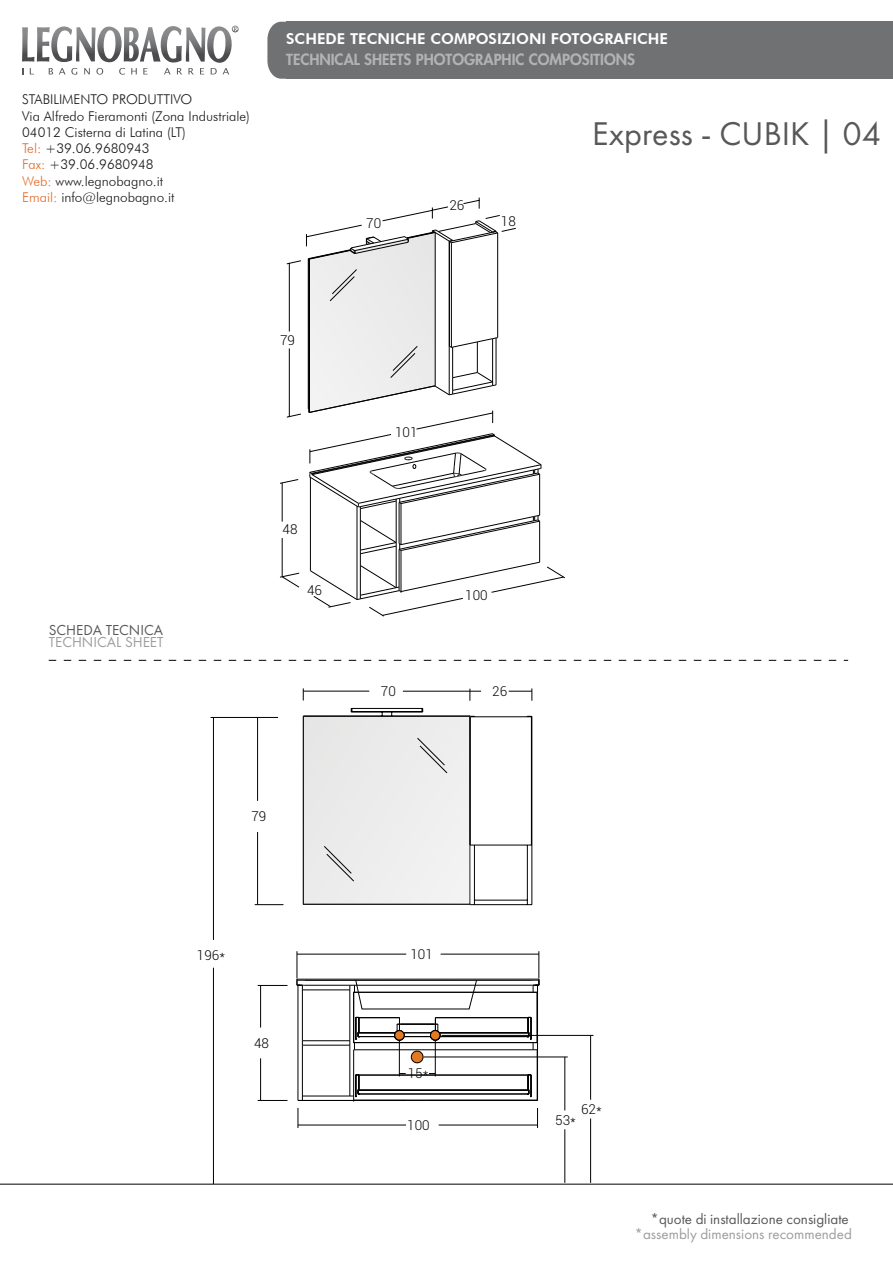
<style>
.page{position:relative;width:893px;height:1263px;background:#fff}
.page>*{position:absolute;margin:0;border:0;box-sizing:border-box;transform-origin:0 0}
.t1{font:34.2px "Futura PT";color:#58585a}
.t2{font:15px "Futura PT";color:#58585a}
.t3{font:15px "Futura PT";color:#9c9d9f}
.t4{font:800 15px "Futura";color:#b1b3b4}
.t5{font:800 15px "Futura BT";color:#fff}
.t6{font:300 13.5px/16.2px "Futura BT";color:#1a171b}
.t7{font:300 13.5px "Roboto";color:#000}
.s1{color:#e36928}
</style>
<div class="page">
<svg style="left:49px;top:660px;width:799px;height:1px"></svg>
<svg style="left:267px;top:22px;width:20px;height:57px"></svg>
<div style="left:287px;top:22px;width:606px;height:57px;background:#707173"></div>
<svg style="left:22px;top:26px;width:217px;height:49px"></svg>
<hr style="left:0;top:1184px;width:893px;height:1px;background:#000">
<hr style="left:538px;top:1051px;width:1px;height:50px;background:#000">
<hr style="left:303px;top:1046px;width:48px;height:1px;background:#000">
<hr style="left:303px;top:1042px;width:48px;height:1px;background:#000">
<hr style="left:303px;top:991px;width:48px;height:1px;background:#000">
<hr style="left:303px;top:1046px;width:1px;height:51px;background:#000">
<hr style="left:303px;top:991px;width:1px;height:51px;background:#000">
<hr style="left:299px;top:987px;width:1px;height:115px;background:#000">
<hr style="left:303px;top:1097px;width:48px;height:1px;background:#000">
<hr style="left:754px;top:921px;width:1px;height:182px;background:#000">
<hr style="left:683px;top:732px;width:1px;height:371px;background:#000">
<hr style="left:754px;top:732px;width:1px;height:182px;background:#000">
<hr style="left:687px;top:1103px;width:64px;height:1px;background:#000">
<hr style="left:755px;top:732px;width:1px;height:371px;background:#000">
<hr style="left:355px;top:1101px;width:179px;height:1px;background:#000">
<hr style="left:354px;top:1051px;width:1px;height:46px;background:#000">
<hr style="left:687px;top:921px;width:64px;height:1px;background:#000">
<hr style="left:687px;top:1102px;width:64px;height:1px;background:#000">
<hr style="left:687px;top:914px;width:64px;height:1px;background:#000">
<hr style="left:687px;top:732px;width:64px;height:1px;background:#000">
<hr style="left:400px;top:1038px;width:1px;height:40px;background:#000">
<hr style="left:436px;top:1038px;width:1px;height:40px;background:#000">
<hr style="left:298px;top:955px;width:109px;height:1px;background:#000">
<hr style="left:299px;top:1101px;width:108px;height:1px;background:#000">
<hr style="left:636px;top:732px;width:31px;height:1px;background:#000">
<hr style="left:636px;top:1103px;width:31px;height:1px;background:#000">
<hr style="left:639px;top:732px;width:1px;height:176px;background:#000">
<hr style="left:639px;top:927px;width:1px;height:176px;background:#000">
<hr style="left:261px;top:1054px;width:1px;height:48px;background:#000">
<hr style="left:261px;top:987px;width:1px;height:48px;background:#000">
<hr style="left:210px;top:726px;width:82px;height:1px;background:#000">
<hr style="left:213px;top:726px;width:1px;height:220px;background:#000">
<hr style="left:213px;top:965px;width:1px;height:219px;background:#000">
<hr style="left:442px;top:1036px;width:152px;height:1px;background:#000">
<hr style="left:591px;top:1037px;width:1px;height:64px;background:#000">
<hr style="left:591px;top:1120px;width:1px;height:64px;background:#000">
<hr style="left:424px;top:1058px;width:145px;height:1px;background:#000">
<hr style="left:565px;top:1058px;width:1px;height:54px;background:#000">
<hr style="left:565px;top:1130px;width:1px;height:54px;background:#000">
<hr style="left:254px;top:894px;width:35px;height:1px;background:#000">
<hr style="left:257px;top:820px;width:1px;height:74px;background:#000">
<hr style="left:299px;top:1126px;width:108px;height:1px;background:#000">
<hr style="left:445px;top:1126px;width:93px;height:1px;background:#000">
<hr style="left:360px;top:1076px;width:169px;height:1px;background:#000">
<hr style="left:359px;top:1095px;width:171px;height:1px;background:#000">
<hr style="left:359px;top:1091px;width:171px;height:1px;background:#000">
<hr style="left:305px;top:981px;width:228px;height:1px;background:#000">
<hr style="left:305px;top:986px;width:228px;height:1px;background:#000">
<hr style="left:692px;top:215px;width:1px;height:149px;background:#000">
<hr style="left:638px;top:227px;width:1px;height:148px;background:#000">
<hr style="left:636px;top:225px;width:1px;height:303px;background:#000">
<hr style="left:601px;top:204px;width:1px;height:303px;background:#000">
<hr style="left:692px;top:370px;width:1px;height:148px;background:#000">
<hr style="left:638px;top:381px;width:1px;height:148px;background:#000">
<svg style="left:636px;top:363px;width:57px;height:18px"></svg>
<svg style="left:601px;top:204px;width:92px;height:23px"></svg>
<hr style="left:582px;top:208px;width:1px;height:144px;background:#000">
<hr style="left:582px;top:368px;width:1px;height:143px;background:#000">
<svg style="left:582px;top:506px;width:111px;height:23px"></svg>
<svg style="left:280px;top:197px;width:285px;height:419px"></svg>
<svg style="left:302px;top:688px;width:231px;height:217px"></svg>
<hr style="left:537px;top:1050px;width:1px;height:50px;background:#000">
<hr style="left:302px;top:1045px;width:48px;height:1px;background:#000">
<hr style="left:302px;top:1040px;width:48px;height:1px;background:#000">
<hr style="left:302px;top:990px;width:48px;height:1px;background:#000">
<hr style="left:302px;top:1045px;width:1px;height:51px;background:#000">
<hr style="left:302px;top:990px;width:1px;height:51px;background:#000">
<hr style="left:298px;top:985px;width:1px;height:115px;background:#000">
<hr style="left:302px;top:1096px;width:48px;height:1px;background:#000">
<hr style="left:354px;top:1100px;width:179px;height:1px;background:#000">
<hr style="left:353px;top:1050px;width:1px;height:46px;background:#000">
<hr style="left:350px;top:1045px;width:1px;height:51px;background:#000">
<hr style="left:399px;top:1037px;width:1px;height:39px;background:#000">
<hr style="left:435px;top:1037px;width:1px;height:39px;background:#000">
<svg style="left:399px;top:1073px;width:8px;height:2px"></svg>
<svg style="left:429px;top:1073px;width:7px;height:2px"></svg>
<hr style="left:297px;top:954px;width:109px;height:1px;background:#000">
<hr style="left:298px;top:1100px;width:108px;height:1px;background:#000">
<svg style="left:258px;top:1100px;width:29px;height:2px"></svg>
<svg style="left:258px;top:985px;width:29px;height:2px"></svg>
<hr style="left:260px;top:1058px;width:1px;height:42px;background:#000">
<hr style="left:260px;top:985px;width:1px;height:42px;background:#000">
<hr style="left:442px;top:1035px;width:151px;height:1px;background:#000">
<hr style="left:590px;top:1035px;width:1px;height:65px;background:#000">
<hr style="left:590px;top:1118px;width:1px;height:65px;background:#000">
<hr style="left:424px;top:1057px;width:144px;height:1px;background:#000">
<hr style="left:565px;top:1129px;width:1px;height:54px;background:#000">
<svg style="left:298px;top:1096px;width:6px;height:32px"></svg>
<hr style="left:298px;top:1125px;width:108px;height:1px;background:#000">
<hr style="left:439px;top:1125px;width:98px;height:1px;background:#000">
<hr style="left:359px;top:1075px;width:169px;height:1px;background:#000">
<hr style="left:358px;top:1094px;width:171px;height:1px;background:#000">
<svg style="left:527px;top:1074px;width:12px;height:54px"></svg>
<hr style="left:358px;top:1090px;width:171px;height:1px;background:#000">
<svg style="left:350px;top:1074px;width:11px;height:26px"></svg>
<hr style="left:304px;top:980px;width:228px;height:1px;background:#000">
<hr style="left:304px;top:985px;width:228px;height:1px;background:#000">
<hr style="left:297px;top:979px;width:242px;height:1px;background:#000">
<svg style="left:297px;top:951px;width:8px;height:40px"></svg>
<svg style="left:350px;top:951px;width:191px;height:113px"></svg>
<hr style="left:211px;top:717px;width:67px;height:1px;background:#000">
<hr style="left:213px;top:717px;width:1px;height:223px;background:#000">
<hr style="left:257px;top:717px;width:1px;height:84px;background:#000">
<svg style="left:255px;top:904px;width:28px;height:1px"></svg>
<hr style="left:257px;top:832px;width:1px;height:73px;background:#000">
<p class="t6" style="left:22px;top:91px;width:229px">STABILIMENTO PRODUTTIVO<br>Via Alfredo Fieramonti (Zona Industriale)<br>04012 Cisterna di Latina (LT)<br><span class="s1">Tel:</span> +39.06.9680943<br><span class="s1">Fax:</span> +39.06.9680948<br><span class="s1">Web:</span> www.legnobagno.it<br><span class="s1">Email:</span> info@legnobagno.it</p>
<p class="t5" style="left:286px;top:29px;width:383px">SCHEDE TECNICHE COMPOSIZIONI FOTOGRAFICHE</p>
<p class="t4" style="left:286px;top:50px;width:350px">TECHNICAL SHEETS PHOTOGRAPHIC COMPOSITIONS</p>
<p class="t7" style="left:449px;top:196px;width:16px">26</p>
<p class="t7" style="left:366px;top:214px;width:16px">70</p>
<p class="t7" style="left:501px;top:212px;width:16px">18</p>
<h1 class="t1" style="left:592px;top:113px;width:291px">Express - CUBIK | 04</h1>
<p class="t2" style="left:49px;top:621px;width:116px">SCHEDA TECNICA</p>
<p class="t3" style="left:49px;top:633px;width:116px">TECHNICAL SHEET</p>
<p class="t7" style="left:280px;top:330px;width:16px">79</p>
<p class="t7" style="left:275px;top:516px;width:16px">48</p>
<p class="t7" style="left:283px;top:520px;width:16px">48</p>
<p class="t7" style="left:391px;top:419px;width:24px">101</p>
<p class="t7" style="left:395px;top:422px;width:24px">101</p>
<p class="t7" style="left:299px;top:578px;width:16px">46</p>
<p class="t7" style="left:463px;top:583px;width:24px">100</p>
<p class="t7" style="left:307px;top:581px;width:16px">46</p>
<p class="t7" style="left:465px;top:586px;width:24px">100</p>
<p class="t7" style="left:381px;top:682px;width:16px">70</p>
<p class="t7" style="left:492px;top:681px;width:16px">26</p>
<p class="t7" style="left:251px;top:801px;width:16px">70</p>
<p class="t7" style="left:251px;top:807px;width:16px">79</p>
<p class="t7" style="left:197px;top:946px;width:30px">196*</p>
<p class="t7" style="left:200px;top:946px;width:30px">192*</p>
<p class="t7" style="left:410px;top:945px;width:24px">101</p>
<p class="t7" style="left:406px;top:946px;width:24px">101</p>
<p class="t7" style="left:254px;top:1034px;width:16px">48</p>
<p class="t7" style="left:408px;top:1064px;width:22px">15*</p>
<p class="t7" style="left:407px;top:1116px;width:24px">100</p>
<p class="t7" style="left:409px;top:1117px;width:24px">100</p>
<p class="t7" style="left:581px;top:1100px;width:22px">62*</p>
<p class="t7" style="left:555px;top:1110px;width:22px">53*</p>
<p class="t2" style="left:650px;top:1210px;width:200px">*quote di installazione consigliate</p>
<p class="t3" style="left:634px;top:1224px;width:219px">*assembly dimensions recommended</p>
</div>
